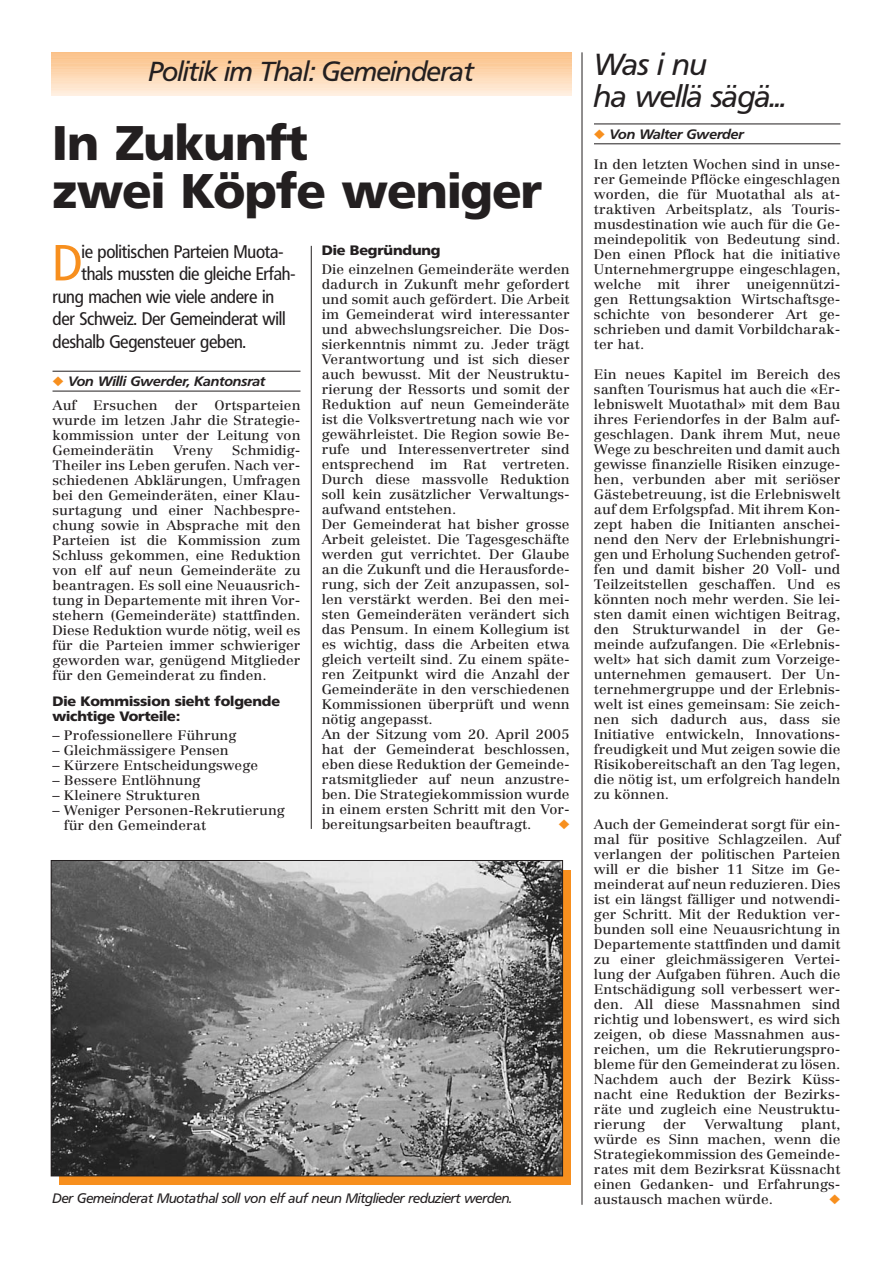
<style>
.page{position:relative;width:893px;height:1263px;background:#fff}
.page>*{position:absolute;margin:0;border:0;box-sizing:border-box;transform-origin:0 0}
.t1{font:condensed 49.8px "FR23";color:#f78f1e;scale:1.05 1}
.t2{font:700 48px/48px "FR23";color:#231f20}
.t3{font:italic 30px/32.1px "FR23";color:#231f20}
.t4{font:italic 27px "FR23";color:#231f20}
.t5{font:condensed 18px "FR23";color:#231f20;scale:1.05 1}
.t6{font:13.5px/15px "Centennial";color:#231f20;text-align:justify;scale:1.07 1}
.t7{font:italic 13.5px "FR23";color:#231f20}
.t8{font:700 13.5px/15px "FR23";color:#231f20;scale:1.07 1}
.t9{font:italic 500 13.5px "FR23";color:#231f20;scale:1.07 1}
.s1{color:#f78f1e}
</style>
<div class="page">
<hr style="left:53px;top:371px;width:247px;height:1px;background:#231f20">
<hr style="left:53px;top:391px;width:247px;height:1px;background:#231f20">
<hr style="left:51px;top:96px;width:520px;height:1px;background:#ffeede">
<hr style="left:51px;top:95px;width:520px;height:1px;background:#ffeddb">
<hr style="left:51px;top:93px;width:520px;height:2px;background:#ffebd7">
<hr style="left:51px;top:92px;width:520px;height:1px;background:#ffe9d2">
<hr style="left:51px;top:90px;width:520px;height:2px;background:#ffe6ce">
<hr style="left:51px;top:89px;width:520px;height:1px;background:#ffe4c9">
<hr style="left:51px;top:87px;width:520px;height:2px;background:#fee2c5">
<hr style="left:51px;top:86px;width:520px;height:1px;background:#fedfc0">
<hr style="left:51px;top:84px;width:520px;height:2px;background:#fedebc">
<hr style="left:51px;top:83px;width:520px;height:1px;background:#fedbb7">
<hr style="left:51px;top:81px;width:520px;height:2px;background:#fedab4">
<hr style="left:51px;top:80px;width:520px;height:1px;background:#fed6ae">
<hr style="left:51px;top:78px;width:520px;height:2px;background:#fed5ab">
<hr style="left:51px;top:77px;width:520px;height:1px;background:#fed2a6">
<hr style="left:51px;top:75px;width:520px;height:2px;background:#fed0a2">
<hr style="left:51px;top:74px;width:520px;height:1px;background:#fdce9d">
<hr style="left:51px;top:72px;width:520px;height:2px;background:#fdcc9a">
<hr style="left:51px;top:71px;width:520px;height:1px;background:#fdca95">
<hr style="left:51px;top:69px;width:520px;height:2px;background:#fdc892">
<hr style="left:51px;top:68px;width:520px;height:1px;background:#fdc58d">
<hr style="left:51px;top:66px;width:520px;height:2px;background:#fdc389">
<hr style="left:51px;top:65px;width:520px;height:1px;background:#fcc185">
<hr style="left:51px;top:63px;width:520px;height:2px;background:#fcbf82">
<hr style="left:51px;top:62px;width:520px;height:1px;background:#fcbd7d">
<hr style="left:51px;top:60px;width:520px;height:2px;background:#fcbb7a">
<hr style="left:51px;top:59px;width:520px;height:1px;background:#fcb975">
<hr style="left:51px;top:57px;width:520px;height:2px;background:#fbb772">
<hr style="left:51px;top:56px;width:520px;height:1px;background:#fbb46d">
<hr style="left:51px;top:54px;width:520px;height:2px;background:#fbb26a">
<hr style="left:51px;top:53px;width:520px;height:1px;background:#fbb065">
<hr style="left:51px;top:52px;width:520px;height:1px;background:#fbaf63">
<hr style="left:594px;top:124px;width:246px;height:1px;background:#231f20">
<hr style="left:594px;top:143px;width:246px;height:1px;background:#231f20">
<div style="left:60px;top:870px;width:511px;height:314px;background:#f78f1e"></div>
<img style="left:53px;top:862px;width:508px;height:312px">
<div style="left:51px;top:860px;width:512px;height:316px;border:1px solid #231f20"></div>
<hr style="left:582px;top:52px;width:1px;height:1153px;background:#231f20">
<hr style="left:311px;top:246px;width:1px;height:583px;background:#231f20">
<h3 class="t4" style="left:149px;top:60px;width:326px">Politik im Thal: Gemeinderat</h3>
<h3 class="t3" style="left:594px;top:51px;width:194px">Was i nu<br>ha wellä sägä...</h3>
<p class="t9" style="left:594px;top:129px;width:142px"><span class="s1">◆</span> Von Walter Gwerder</p>
<p class="t6" style="left:594px;top:158px;width:232px">In den letzten Wochen sind in unse&shy;rer Gemeinde Pflöcke eingeschlagen worden, die für Muotathal als at&shy;traktiven Arbeitsplatz, als Touris&shy;musdestination wie auch für die Ge&shy;meindepolitik von Bedeutung sind.<br>Den einen Pflock hat die initiative Unternehmergruppe eingeschlagen, welche mit ihrer uneigennützi&shy;gen Rettungsaktion Wirtschaftsge&shy;schichte von besonderer Art ge&shy;schrieben und damit Vorbildcharak&shy;ter hat.</p>
<p class="t6" style="left:594px;top:368px;width:232px">Ein neues Kapitel im Bereich des sanften Tourismus hat auch die «Er&shy;lebniswelt Muotathal» mit dem Bau ihres Feriendorfes in der Balm auf&shy;geschlagen. Dank ihrem Mut, neue Wege zu beschreiten und damit auch gewisse finanzielle Risiken einzuge&shy;hen, verbunden aber mit seriöser Gästebetreuung, ist die Erlebniswelt auf dem Erfolgspfad. Mit ihrem Kon&shy;zept haben die Initianten anschei&shy;nend den Nerv der Erlebnishungri&shy;gen und Erholung Suchenden getrof&shy;fen und damit bisher 20 Voll- und Teilzeitstellen geschaffen. Und es könnten noch mehr werden. Sie lei&shy;sten damit einen wichtigen Beitrag, den Strukturwandel in der Ge&shy;meinde aufzufangen. Die «Erlebnis&shy;welt» hat sich damit zum Vorzeige&shy;unternehmen gemausert. Der Un&shy;ternehmergruppe und der Erlebnis&shy;welt ist eines gemeinsam: Sie zeich&shy;nen sich dadurch aus, dass sie Initiative entwickeln, Innovations&shy;freudigkeit und Mut zeigen sowie die Risikobereitschaft an den Tag legen, die nötig ist, um erfolgreich handeln zu können.</p>
<p class="t6" style="left:594px;top:818px;width:232px">Auch der Gemeinderat sorgt für ein&shy;mal für positive Schlagzeilen. Auf verlangen der politischen Parteien will er die bisher 11 Sitze im Ge&shy;meinderat auf neun reduzieren. Dies ist ein längst fälliger und notwendi&shy;ger Schritt. Mit der Reduktion ver&shy;bunden soll eine Neuausrichtung in Departemente stattfinden und damit zu einer gleichmässigeren Vertei&shy;lung der Aufgaben führen. Auch die Entschädigung soll verbessert wer&shy;den. All diese Massnahmen sind richtig und lobenswert, es wird sich zeigen, ob diese Massnahmen aus&shy;reichen, um die Rekrutierungspro&shy;bleme für den Gemeinderat zu lösen.<br>Nachdem auch der Bezirk Küss&shy;nacht eine Reduktion der Bezirks&shy;räte und zugleich eine Neustruktu&shy;rierung</p>
<h2 class="t2" style="left:53px;top:123px;width:490px">In Zukunft<br>zwei Köpfe weniger</h2>
<h1 class="t1" style="left:53px;top:242px;width:29px">D</h1>
<h3 class="t5" style="left:81px;top:244px;width:194px">ie politischen Parteien Muota-</h3>
<p class="t8" style="left:322px;top:244px;width:112px">Die Begründung</p>
<p class="t6" style="left:322px;top:263px;width:233px;text-align:left">Die einzelnen Gemeinderäte werden dadurch in Zukunft mehr gefordert und somit auch gefördert. Die Arbeit im Gemeinderat wird interessanter und abwechslungsreicher. Die Dos&shy;sierkenntnis nimmt zu. Jeder trägt Verantwortung und ist sich dieser auch bewusst. Mit der Neustruktu&shy;rierung der Ressorts und somit der Reduktion auf neun Gemeinderäte ist die Volksvertretung nach wie vor gewährleistet. Die Region sowie Be&shy;rufe und Interessenvertreter sind entsprechend im Rat vertreten.<br>Durch diese massvolle Reduktion soll kein zusätzlicher Verwaltungs&shy;aufwand entstehen.<br>Der Gemeinderat hat bisher grosse Arbeit geleistet. Die Tagesgeschäfte werden gut verrichtet. Der Glaube an die Zukunft und die Herausforde&shy;rung, sich der Zeit anzupassen, sol&shy;len verstärkt werden. Bei den mei&shy;sten Gemeinderäten verändert sich das Pensum. In einem Kollegium ist es wichtig, dass die Arbeiten etwa gleich verteilt sind. Zu einem späte&shy;ren Zeitpunkt wird die Anzahl der Gemeinderäte in den verschiedenen Kommissionen überprüft und wenn nötig angepasst.<br>An der Sitzung vom 20. April 2005 hat der Gemeinderat beschlossen, eben diese Reduktion der Gemeinde&shy;ratsmitglieder auf neun anzustre&shy;ben. Die Strategiekommission wurde in einem ersten Schritt mit den Vor&shy;bereitungsarbeiten beauftragt.</p>
<h3 class="t5" style="left:81px;top:267px;width:205px">thals mussten die gleiche Erfah-</h3>
<h3 class="t5" style="left:53px;top:289px;width:212px">rung machen wie viele andere in</h3>
<h3 class="t5" style="left:53px;top:312px;width:223px">der Schweiz. Der Gemeinderat will</h3>
<h3 class="t5" style="left:53px;top:334px;width:186px">deshalb Gegensteuer geben.</h3>
<p class="t9" style="left:53px;top:376px;width:200px"><span class="s1">◆</span> Von Willi Gwerder, Kantonsrat</p>
<p class="t6" style="left:53px;top:399px;width:24px">Auf</p>
<p class="t6" style="left:93px;top:399px;width:62px">Ersuchen</p>
<p class="t6" style="left:175px;top:399px;width:23px">der</p>
<p class="t6" style="left:53px;top:399px;width:233px;text-indent:162px">Ortsparteien wurde im letzen Jahr die Strategie&shy;kommission unter der Leitung von Gemeinderätin</p>
<p class="t6" style="left:53px;top:444px;width:233px;text-indent:180px">Schmidig-Theiler ins Leben gerufen. Nach ver&shy;schiedenen Abklärungen, Umfragen bei den Gemeinderäten, einer Klau&shy;surtagung und einer Nachbespre&shy;chung sowie in Absprache mit den Parteien ist die Kommission zum Schluss gekommen, eine Reduktion von elf auf neun Gemeinderäte zu beantragen. Es soll eine Neuausrich&shy;tung in Departemente mit ihren Vor&shy;stehern (Gemeinderäte) stattfinden.<br>Diese Reduktion wurde nötig, weil es für die Parteien immer schwieriger geworden war, genügend Mitglieder für den Gemeinderat zu finden.</p>
<p class="t8" style="left:53px;top:695px;width:214px">Die Kommission sieht folgende wichtige Vorteile:</p>
<p class="t6" style="left:53px;top:729px;width:173px">– Professionellere Führung</p>
<p class="t6" style="left:53px;top:744px;width:166px">– Gleichmässigere Pensen</p>
<p class="t6" style="left:53px;top:759px;width:194px">– Kürzere Entscheidungswege</p>
<p class="t6" style="left:53px;top:774px;width:140px">– Bessere Entlöhnung</p>
<p class="t6" style="left:53px;top:789px;width:140px">– Kleinere Strukturen</p>
<p class="t6" style="left:64px;top:804px;width:208px;text-indent:-11px">– Weniger Personen-Rekrutierung für den Gemeinderat</p>
<p class="t6" style="left:173px;top:444px;width:39px">Vreny</p>
<p class="t6" style="left:594px;top:1118px;width:232px;text-indent:207px">plant, würde es Sinn machen, wenn die Strategiekommission des Gemeinde&shy;rates mit dem Bezirksrat Küssnacht einen Gedanken- und Erfahrungs-</p>
<p class="t6" style="left:663px;top:1118px;width:23px">der</p>
<p class="t6" style="left:704px;top:1118px;width:75px">Verwaltung</p>
<p class="t7" style="left:53px;top:1193px;width:461px">Der Gemeinderat Muotathal soll von elf auf neun Mitglieder reduziert werden.</p>
<p class="t6" style="left:594px;top:1193px;width:169px">austausch machen würde.</p>
</div>
